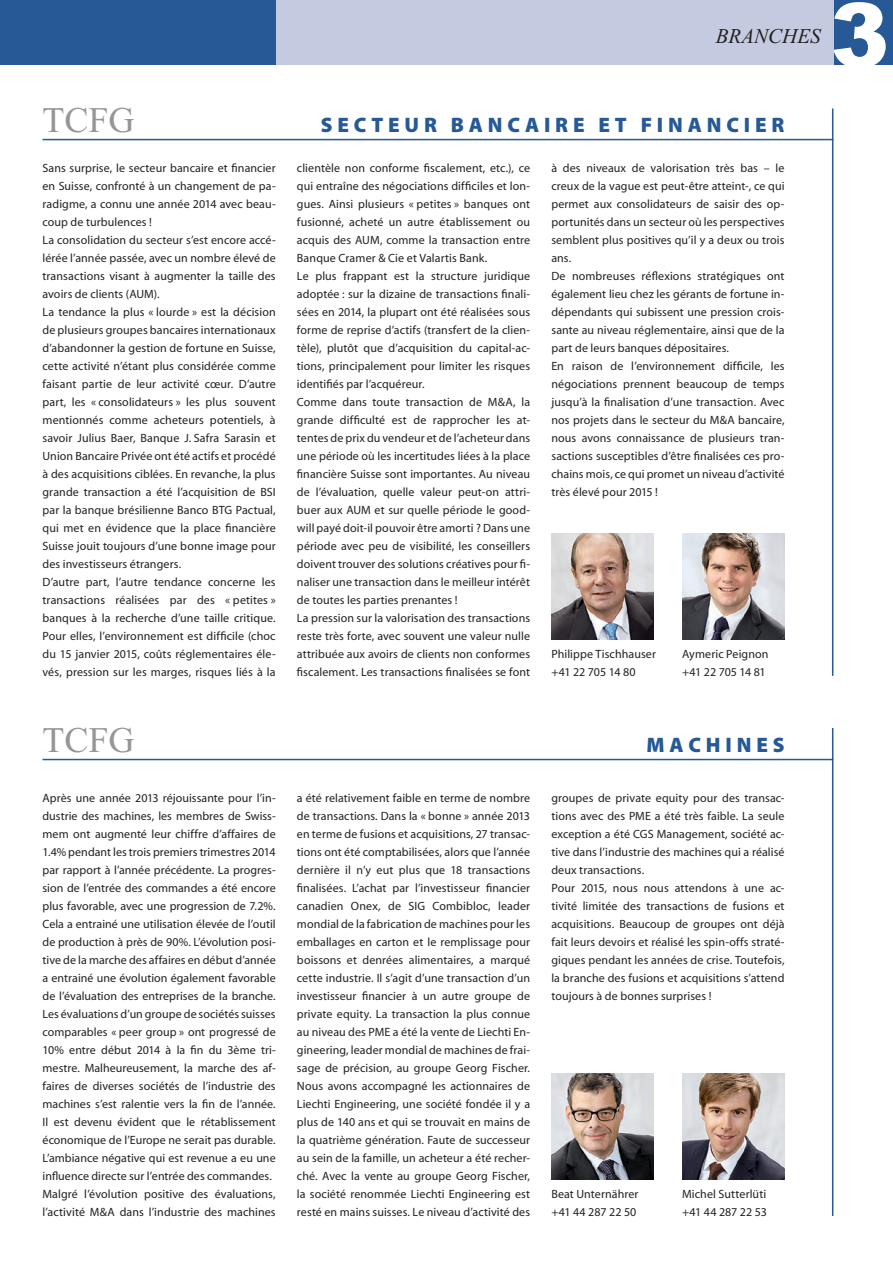
<style>
.page{position:relative;width:893px;height:1263px;background:#fff}
.page>*{position:absolute;margin:0;border:0;box-sizing:border-box;transform-origin:0 0}
.t1{font:900 88.5px "Arial";color:#fff}
.t2{font:36px "Times New Roman";color:#949698}
.t3{font:800 21px "Myriadfrom MM";letter-spacing:.23em;color:#265996}
.t4{font:italic 21px "Times New Roman";color:#231f20}
.t5{font:12px/18px "Myriadfrom MM";letter-spacing:.005em;color:#231f20}
.t6{font:12px "Myriadfrom MM";letter-spacing:-.025em;color:#231f20}
</style>
<div class="page">
<div style="left:0;top:0;width:276px;height:64px;background:#265996"></div>
<div style="left:830px;top:0;width:63px;height:64px;background:#265996"></div>
<div style="left:276px;top:0;width:557px;height:64px;background:#c4cadf"></div>
<hr style="left:43px;top:139px;width:790px;height:1px;background:#265996">
<hr style="left:832px;top:108px;width:1px;height:568px;background:#265996">
<hr style="left:832px;top:728px;width:1px;height:488px;background:#265996">
<hr style="left:43px;top:759px;width:790px;height:1px;background:#265996">
<img style="left:551px;top:533px;width:102px;height:107px">
<img style="left:682px;top:533px;width:102px;height:107px">
<img style="left:551px;top:1073px;width:102px;height:107px">
<img style="left:682px;top:1073px;width:102px;height:107px">
<h3 class="t4" style="left:716px;top:24px;width:107px">BRANCHES</h3>
<h1 class="t1" style="left:830px;top:-29px;width:61px">3</h1>
<h2 class="t2" style="left:43px;top:100px;width:94px">TCFG</h2>
<h3 class="t3" style="left:321px;top:114px;width:465px">SECTEUR BANCAIRE ET FINANCIER</h3>
<p class="t5" style="left:43px;top:159px;width:235px">Sans surprise, le secteur bancaire et financier en Suisse, confronté à un changement de pa&shy;radigme, a connu une année 2014 avec beau&shy;coup de turbulences !<br>La consolidation du secteur s’est encore accé&shy;lérée l’année passée, avec un nombre élevé de transactions visant à augmenter la taille des avoirs de clients (AUM).<br>La tendance la plus « lourde » est la décision de plusieurs groupes bancaires internationaux d’abandonner la gestion de fortune en Suisse, cette activité n’étant plus considérée comme faisant partie de leur activité cœur. D’autre part, les « consolidateurs » les plus souvent mentionnés comme acheteurs potentiels, à savoir Julius Baer, Banque J. Safra Sarasin et Union Bancaire Privée ont été actifs et procédé à des acquisitions ciblées. En revanche, la plus grande transaction a été l’acquisition de BSI par la banque brésilienne Banco BTG Pactual, qui met en évidence que la place financière Suisse jouit toujours d’une bonne image pour des investisseurs étrangers.<br>D’autre part, l’autre tendance concerne les transactions réalisées par des « petites » banques à la recherche d’une taille critique.<br>Pour elles, l’environnement est difficile (choc du 15 janvier 2015, coûts réglementaires éle&shy;vés, pression sur les marges, risques liés à la</p>
<p class="t5" style="left:297px;top:159px;width:235px">clientèle non conforme fiscalement, etc.), ce qui entraîne des négociations difficiles et lon&shy;gues. Ainsi plusieurs « petites » banques ont fusionné, acheté un autre établissement ou acquis des AUM, comme la transaction entre Banque Cramer &amp; Cie et Valartis Bank.<br>Le plus frappant est la structure juridique adoptée : sur la dizaine de transactions finali&shy;sées en 2014, la plupart ont été réalisées sous forme de reprise d’actifs (transfert de la clien&shy;tèle), plutôt que d’acquisition du capital-ac&shy;tions, principalement pour limiter les risques identifiés par l’acquéreur.<br>Comme dans toute transaction de M&amp;A, la grande difficulté est de rapprocher les at&shy;tentes de prix du vendeur et de l’acheteur dans une période où les incertitudes liées à la place financière Suisse sont importantes. Au niveau de l’évaluation, quelle valeur peut-on attri&shy;buer aux AUM et sur quelle période le good&shy;will payé doit-il pouvoir être amorti ? Dans une période avec peu de visibilité, les conseillers doivent trouver des solutions créatives pour fi&shy;naliser une transaction dans le meilleur intérêt de toutes les parties prenantes !<br>La pression sur la valorisation des transactions reste très forte, avec souvent une valeur nulle attribuée aux avoirs de clients non conformes fiscalement. Les transactions finalisées se font</p>
<p class="t5" style="left:551px;top:159px;width:235px">à des niveaux de valorisation très bas – le creux de la vague est peut-être atteint-, ce qui permet aux consolidateurs de saisir des op&shy;portunités dans un secteur où les perspectives semblent plus positives qu’il y a deux ou trois ans.<br>De nombreuses réflexions stratégiques ont également lieu chez les gérants de fortune in&shy;dépendants qui subissent une pression crois&shy;sante au niveau réglementaire, ainsi que de la part de leurs banques dépositaires.<br>En raison de l’environnement difficile, les négociations prennent beaucoup de temps jusqu’à la finalisation d’une transaction. Avec nos projets dans le secteur du M&amp;A bancaire, nous avons connaissance de plusieurs tran&shy;sactions susceptibles d’être finalisées ces pro&shy;chains mois, ce qui promet un niveau d’activité très élevé pour 2015 !</p>
<p class="t5" style="left:551px;top:645px;width:106px">Philippe Tischhauser</p>
<p class="t5" style="left:682px;top:645px;width:88px">Aymeric Peignon</p>
<p class="t5" style="left:551px;top:663px;width:86px">+41 22 705 14 80</p>
<p class="t6" style="left:682px;top:666px;width:85px">+41 22 705 14 81</p>
<h2 class="t2" style="left:43px;top:720px;width:94px">TCFG</h2>
<h3 class="t3" style="left:646px;top:734px;width:140px">MACHINES</h3>
<p class="t5" style="left:43px;top:789px;width:235px">Après une année 2013 réjouissante pour l’in&shy;dustrie des machines, les membres de Swiss&shy;mem ont augmenté leur chiffre d’affaires de 1.4% pendant les trois premiers trimestres 2014 par rapport à l’année précédente. La progres&shy;sion de l’entrée des commandes a été encore plus favorable, avec une progression de 7.2%.<br>Cela a entrainé une utilisation élevée de l’outil de production à près de 90%. L’évolution posi&shy;tive de la marche des affaires en début d’année a entrainé une évolution également favorable de l’évaluation des entreprises de la branche.<br>Les évaluations d’un groupe de sociétés suisses comparables « peer group » ont progressé de 10% entre début 2014 à la fin du 3ème tri&shy;mestre. Malheureusement, la marche des af&shy;faires de diverses sociétés de l’industrie des machines s’est ralentie vers la fin de l’année.<br>Il est devenu évident que le rétablissement économique de l’Europe ne serait pas durable.<br>L’ambiance négative qui est revenue a eu une influence directe sur l’entrée des commandes.<br>Malgré l’évolution positive des évaluations, l’activité M&amp;A dans l’industrie des machines</p>
<p class="t5" style="left:297px;top:789px;width:235px;text-align:justify">a été relativement faible en terme de nombre de transactions. Dans la « bonne » année 2013 en terme de fusions et acquisitions, 27 transac&shy;tions ont été comptabilisées, alors que l’année dernière il n’y eut plus que 18 transactions finalisées. L’achat par l’investisseur financier canadien Onex, de SIG Combibloc, leader mondial de la fabrication de machines pour les emballages en carton et le remplissage pour boissons et denrées alimentaires, a marqué cette industrie. Il s’agit d’une transaction d’un investisseur financier à un autre groupe de private equity. La transaction la plus connue au niveau des PME a été la vente de Liechti En&shy;gineering, leader mondial de machines de frai&shy;sage de précision, au groupe Georg Fischer.<br>Nous avons accompagné les actionnaires de Liechti Engineering, une société fondée il y a plus de 140 ans et qui se trouvait en mains de la quatrième génération. Faute de successeur au sein de la famille, un acheteur a été recher&shy;ché. Avec la vente au groupe Georg Fischer, la société renommée Liechti Engineering est resté en mains suisses. Le niveau d’activité des</p>
<p class="t5" style="left:551px;top:789px;width:235px">groupes de private equity pour des transac&shy;tions avec des PME a été très faible. La seule exception a été CGS Management, société ac&shy;tive dans l’industrie des machines qui a réalisé deux transactions.<br>Pour 2015, nous nous attendons à une ac&shy;tivité limitée des transactions de fusions et acquisitions. Beaucoup de groupes ont déjà fait leurs devoirs et réalisé les spin-offs straté&shy;giques pendant les années de crise. Toutefois, la branche des fusions et acquisitions s’attend toujours à de bonnes surprises !</p>
<p class="t5" style="left:551px;top:1185px;width:89px">Beat Unternährer</p>
<p class="t5" style="left:682px;top:1185px;width:86px">Michel Sutterlüti</p>
<p class="t5" style="left:551px;top:1203px;width:86px">+41 44 287 22 50</p>
<p class="t5" style="left:682px;top:1203px;width:86px">+41 44 287 22 53</p>
</div>
